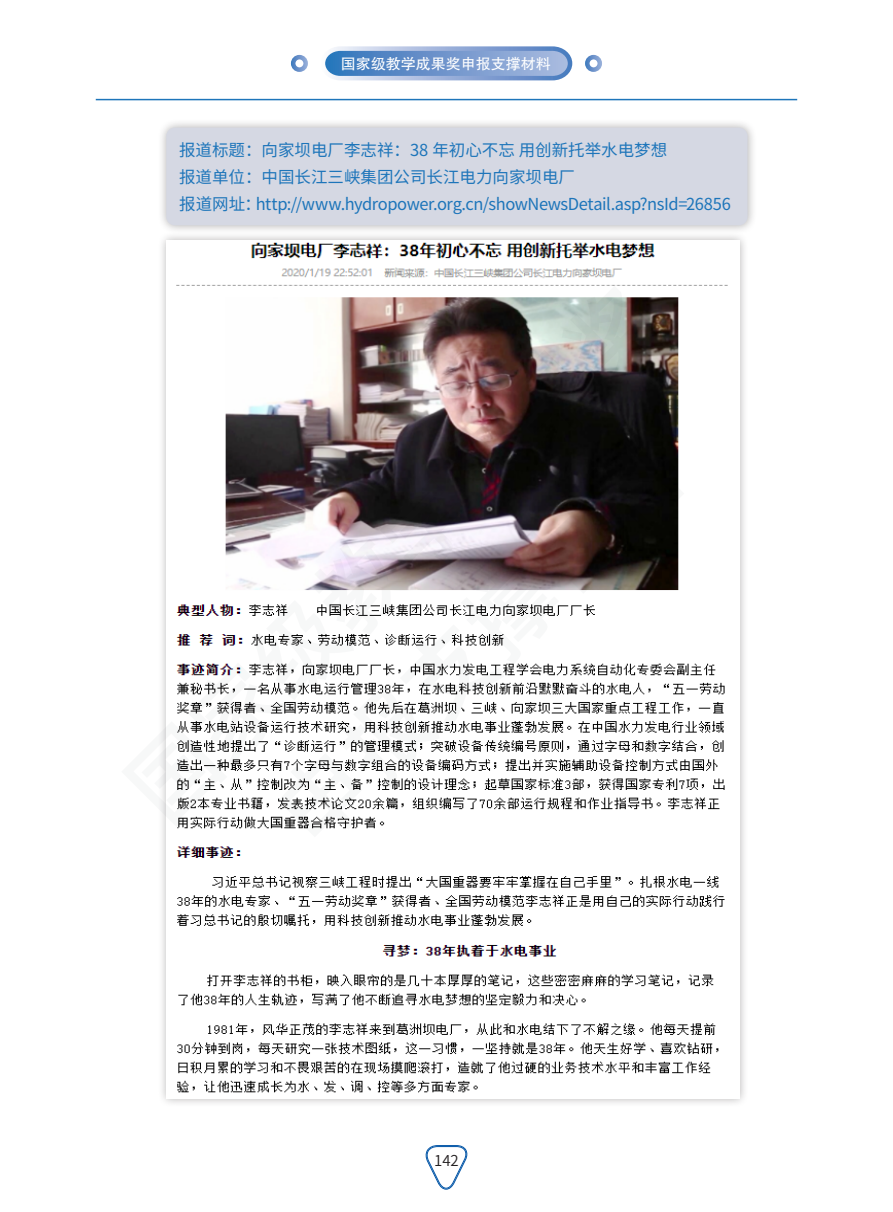
<style>
.page{position:relative;width:893px;height:1212px;background:#fff}
.page>*{position:absolute;margin:0;border:0;box-sizing:border-box;transform-origin:0 0}
.段落样式1{font:16.5px "Source Han Sans SC";letter-spacing:-.025em;color:#1d75ba}
.段落样式1-2{font:16.5px "Source Han Sans SC";color:#1d75ba}
.t1{font:15px "FZHTK GBK1 0";color:#fff}
.t2{font:15px "Source Han Sans SC";color:#231f20}
</style>
<div class="page">
<svg style="left:325px;top:46px;width:248px;height:35px;background:#82a3d2"></svg>
<div style="left:291px;top:55px;width:17px;height:17px;border:4px solid #fff;border-radius:50%"></div>
<div style="left:585px;top:55px;width:17px;height:17px;border:4px solid #fff;border-radius:50%"></div>
<hr style="left:96px;top:99px;width:701px;height:1px;background:#1d75ba">
<svg style="left:425px;top:1145px;width:43px;height:44px"></svg>
<div style="left:157px;top:231px;width:592px;height:876px;background:#231f20;opacity:.35"></div>
<img style="left:166px;top:240px;width:573px;height:858px">
<div style="left:157px;top:119px;width:600px;height:116px;background:#231f20;opacity:.35"></div>
<div style="left:166px;top:128px;width:581px;height:97px;background:#d5d8e3;border-radius:9px"></div>
<p class="t1" style="left:341px;top:55px;width:211px">国家级教学成果奖申报支撑材料</p>
<p class="段落样式1-2" style="left:179px;top:142px;width:490px">报道标题：向家坝电厂李志祥：38 年初心不忘用创新托举水电梦想</p>
<p class="段落样式1-2" style="left:179px;top:169px;width:397px">报道单位：中国长江三峡集团公司长江电力向家坝电厂</p>
<p class="段落样式1" style="left:179px;top:196px;width:553px">报道网址：http://www.hydropower.org.cn/showNewsDetail.asp?nsId=26856</p>
<p class="t2" style="left:434px;top:1152px;width:26px">142</p>
</div>
